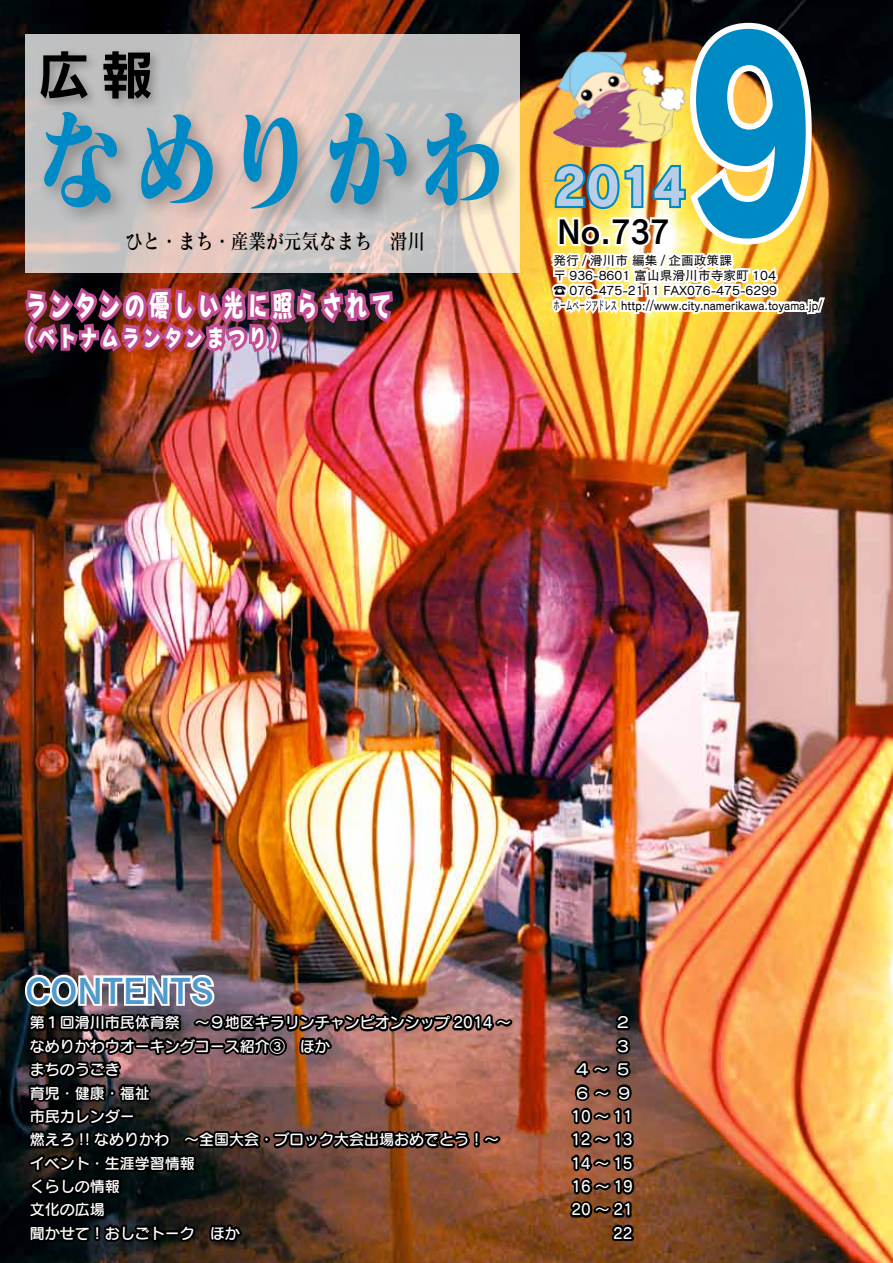
<style>
.page{position:relative;width:893px;height:1263px;background:#fff}
.page>*{position:absolute;margin:0;border:0;box-sizing:border-box;transform-origin:0 0}
.t1{font:255px "Rodin Pro EB";color:#008ac5;scale:.71 1}
.t2{font:108px "Matisse Pro EB";letter-spacing:.1em;color:#008ac5;scale:.8 1}
.t3{font:52.5px "Cezanne Pro B";color:#b9cde7}
.t4{font:52.5px "Rodin Pro B";color:#000}
.t5{font:36px "Cezanne Pro DB";color:#509acd}
.t6{font:33.75px "Cezanne Pro DB";color:#000}
.t7{font:31.5px "Pop Happiness Std EB";letter-spacing:.15em;color:#fff;scale:.68 1}
.t8{font:25.5px "Pop Happiness Std EB";letter-spacing:.15em;color:#fff;scale:.72 1}
.t9{font:21px "Matisse Pro DB";color:#000;scale:.84 1}
.t10{font:15px "Seurat Pro DB";color:#fff}
.t11{font:12.75px/14.9px "Cezanne Pro M";color:#000}
</style>
<div class="page">
<img style="left:0;top:0;width:893px;height:1263px">
<svg style="left:26px;top:34px;width:494px;height:239px;fill:#c7c4c0"></svg>
<div style="left:37px;top:46px;width:126px;height:66px;background:#000;opacity:.3"></div>
<div style="left:37px;top:105px;width:482px;height:123px;background:#000;opacity:.3"></div>
<img style="left:545px;top:17px;width:282px;height:330px">
<svg style="left:567px;top:1012px;width:69px;height:231px"></svg>
<img style="left:22px;top:915px;width:492px;height:348px">
<img style="left:21px;top:129px;width:381px;height:287px">
<img style="left:553px;top:51px;width:133px;height:98px">
<h3 class="t4" style="left:38px;top:40px;width:117px">広報</h3>
<h2 class="t2" style="left:37px;top:88px;width:585px">なめりかわ</h2>
<h3 class="t9" style="left:125px;top:228px;width:358px">ひと・まち・産業が元気なまち　滑川</h3>
<h3 class="t7" style="left:26px;top:285px;width:540px">ランタンの優しい光に照らされて</h3>
<h3 class="t8" style="left:16px;top:321px;width:379px">（ベトナムランタンまつり(</h3>
<h3 class="t3" style="left:553px;top:153px;width:134px">2014</h3>
<h3 class="t6" style="left:557px;top:210px;width:114px">No.737</h3>
<h1 class="t1" style="left:690px;top:-40px;width:176px">9</h1>
<p class="t11" style="left:553px;top:253px;width:270px">発行 / 滑川市編集 / 企画政策課<br>〒 936-8601 富山県滑川市寺家町 104<br>☎ 076-475-2111 FAX076-475-6299<br>ホームページアドレス http://www.city.namerikawa.toyama j p. /</p>
<h3 class="t5" style="left:26px;top:968px;width:190px">CONTENTS</h3>
<p class="t10" style="left:30px;top:1013px;width:483px">第１回滑川市民体育祭　～９地区キラリンチャンピオンシップ 2014 ~</p>
<p class="t10" style="left:615px;top:1013px;width:16px">２</p>
<p class="t10" style="left:30px;top:1036px;width:301px">なめりかわウオーキングコース紹介③　ほか</p>
<p class="t10" style="left:615px;top:1036px;width:16px">３</p>
<p class="t10" style="left:30px;top:1059px;width:91px">まちのうごき</p>
<p class="t10" style="left:575px;top:1059px;width:35px">４ ~</p>
<p class="t10" style="left:616px;top:1059px;width:16px">５</p>
<p class="t10" style="left:30px;top:1083px;width:121px">育児・健康・福祉</p>
<p class="t10" style="left:575px;top:1083px;width:36px">６ ~</p>
<p class="t10" style="left:617px;top:1083px;width:16px">９</p>
<p class="t10" style="left:30px;top:1106px;width:106px">市民カレンダー</p>
<p class="t10" style="left:571px;top:1106px;width:63px">10~11</p>
<p class="t10" style="left:30px;top:1130px;width:471px">燃えろ !! なめりかわ　～全国大会・ブロック大会出場おめでとう!~</p>
<p class="t10" style="left:571px;top:1130px;width:63px">12~13</p>
<p class="t10" style="left:30px;top:1153px;width:166px">イベント・生涯学習情報</p>
<p class="t10" style="left:571px;top:1153px;width:63px">14~15</p>
<p class="t10" style="left:30px;top:1176px;width:91px">くらしの情報</p>
<p class="t10" style="left:571px;top:1176px;width:63px">16~19</p>
<p class="t10" style="left:30px;top:1200px;width:76px">文化の広場</p>
<p class="t10" style="left:571px;top:1200px;width:63px">20~21</p>
<p class="t10" style="left:30px;top:1223px;width:211px">聞かせて！おしごトーク　ほか</p>
<p class="t10" style="left:613px;top:1223px;width:21px">22</p>
</div>
